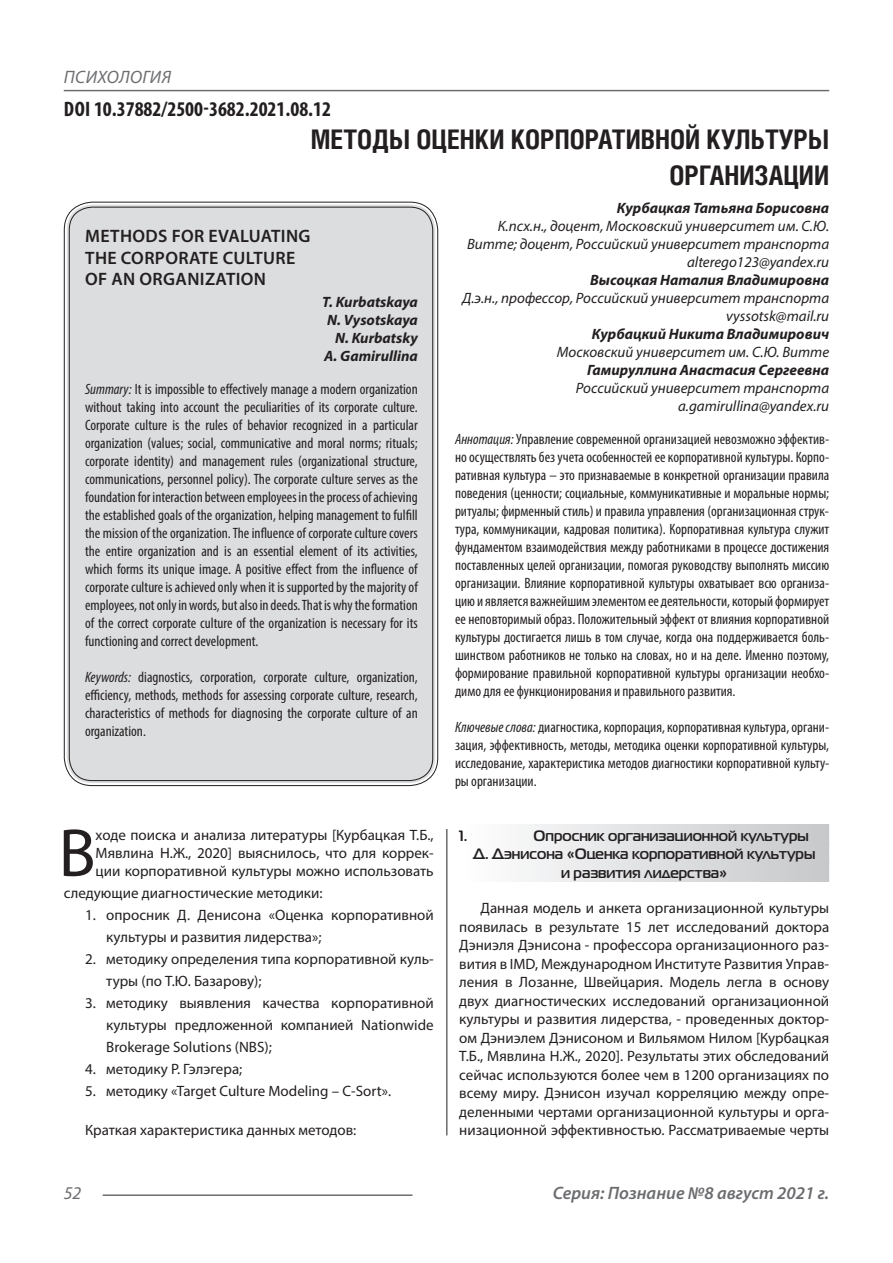
<style>
.page{position:relative;width:893px;height:1263px;background:#fff}
.page>*{position:absolute;margin:0;border:0;box-sizing:border-box;transform-origin:0 0}
.Статья_текст_первый{font:68.4px "Myriad Pro";color:#231f20}
.Статья_название{font:700 27px/36px "Helios Cond C";color:#231f20;text-align:right}
.ДОИ{font:700 condensed 21px "Myriad Pro";color:#231f20}
.Статья_название_англ{font:600 18px/21.6px "Myriad Pro";letter-spacing:.02em;color:#231f20}
.t1{font:italic 600 18px "Myriad Pro";color:#6c6d70}
.t2{font:italic 18px "Myriad Pro";letter-spacing:.02em;color:#6c6d70}
.Статья_аннотация_тек{font:condensed 15px/18px "Myriad Pro";color:#231f20;text-align:justify}
.Статья_аннотация_анг{font:condensed 15px/18px "Myriad Pro";color:#231f20;text-align:justify}
.Статья_текст{font:15px/18.5px "Myriad Pro";color:#231f20}
.Статья_автор_инфо{font:italic 15px/18px "Myriad Pro";color:#231f20;text-align:right}
.Статья_текст_первый-2{font:15px/18px "Myriad Pro";color:#231f20;text-align:justify}
.Статья_автор_инфо-2{font:italic 700 15px "Myriad Pro";color:#231f20}
.Статья_подзаголовок{font:700 15px "Magistral C";color:#231f20}
.Статья_автор_англ{font:italic 700 15px "Myriad Pro";color:#231f20}
.s1{font-style:italic}
</style>
<div class="page">
<hr style="left:446px;top:128px;width:1px;height:1007px;background:#231f20">
<hr style="left:103px;top:1194px;width:309px;height:2px;background:#6c6d70">
<hr style="left:64px;top:90px;width:765px;height:1px;background:#6c6d70">
<div style="left:443px;top:128px;width:10px;height:701px;background:#fff"></div>
<div style="left:67px;top:205px;width:368px;height:578px;background:#dcdddf;border-radius:26px"></div>
<div style="left:459px;top:824px;width:370px;height:21px;background:linear-gradient(to right,#fefeff,#c6c8ca)"></div>
<div style="left:459px;top:842px;width:370px;height:21px;background:linear-gradient(to right,#fefeff,#c6c8ca)"></div>
<div style="left:459px;top:861px;width:370px;height:21px;background:linear-gradient(to right,#fefeff,#c6c8ca)"></div>
<p class="t2" style="left:64px;top:66px;width:109px">ПСИХОЛОГИЯ</p>
<p class="ДОИ" style="left:64px;top:96px;width:269px">DOI 10.37882/2500-3682.2021.08.12</p>
<p class="Статья_название" style="left:311px;top:121px;width:520px">МЕТОДЫ ОЦЕНКИ КОРПОРАТИВНОЙ КУЛЬТУРЫ<br>ОРГАНИЗАЦИИ</p>
<p class="Статья_автор_инфо-2" style="left:617px;top:198px;width:214px">Курбацкая Татьяна Борисовна</p>
<p class="Статья_автор_инфо" style="left:467px;top:217px;width:363px">К.псх.н., доцент, Московский университет им. С.Ю.<br>Витте; доцент, Российский университет транспорта</p>
<p class="Статья_автор_инфо" style="left:687px;top:253px;width:144px">alterego123@yandex.ru</p>
<p class="Статья_автор_инфо-2" style="left:590px;top:270px;width:241px">Высоцкая Наталия Владимировна</p>
<p class="Статья_автор_инфо" style="left:462px;top:289px;width:368px">Д.э.н., профессор, Российский университет транспорта</p>
<p class="Статья_автор_инфо" style="left:726px;top:307px;width:105px">vyssotsk@mail.ru</p>
<p class="Статья_автор_инфо-2" style="left:592px;top:324px;width:239px">Курбацкий Никита Владимирович</p>
<p class="Статья_автор_инфо" style="left:557px;top:343px;width:274px">Московский университет им. С.Ю. Витте</p>
<p class="Статья_автор_инфо-2" style="left:587px;top:360px;width:244px">Гамируллина Анастасия Сергеевна</p>
<p class="Статья_автор_инфо" style="left:576px;top:379px;width:255px">Российский университет транспорта</p>
<p class="Статья_автор_инфо" style="left:678px;top:397px;width:153px">a.gamirullina@yandex.ru</p>
<p class="Статья_аннотация_тек" style="left:455px;top:430px;width:376px"><span class="s1">Аннотация:</span> Управление современной организацией невозможно эффектив&shy;но осуществлять без учета особенностей ее корпоративной культуры. Корпо&shy;ративная культура – это признаваемые в конкретной организации правила поведения (ценности; социальные, коммуникативные и моральные нормы; ритуалы; фирменный стиль) и правила управления (организационная струк&shy;тура, коммуникации, кадровая политика). Корпоративная культура служит фундаментом взаимодействия между работниками в процессе достижения поставленных целей организации, помогая руководству выполнять миссию организации. Влияние корпоративной культуры охватывает всю организа&shy;цию и является важнейшим элементом ее деятельности, который формирует ее неповторимый образ. Положительный эффект от влияния корпоративной культуры достигается лишь в том случае, когда она поддерживается боль&shy;шинством работников не только на словах, но и на деле. Именно поэтому, формирование правильной корпоративной культуры организации необхо&shy;димо для ее функционирования и правильного развития.</p>
<p class="Статья_аннотация_тек" style="left:455px;top:718px;width:376px"><span class="s1">Ключевые слова:</span> диагностика, корпорация, корпоративная культура, органи&shy;зация, эффективность, методы, методика оценки корпоративной культуры, исследование, характеристика методов диагностики корпоративной культу&shy;ры организации.</p>
<p class="Статья_название_англ" style="left:85px;top:225px;width:227px">METHODS FOR EVALUATING<br>THE CORPORATE CULTURE<br>OF AN ORGANIZATION</p>
<p class="Статья_автор_англ" style="left:322px;top:292px;width:97px">T. Kurbatskaya</p>
<p class="Статья_автор_англ" style="left:327px;top:310px;width:92px">N. Vysotskaya</p>
<p class="Статья_автор_англ" style="left:335px;top:328px;width:84px">N. Kurbatsky</p>
<p class="Статья_автор_англ" style="left:324px;top:346px;width:95px">A. Gamirullina</p>
<p class="Статья_аннотация_анг" style="left:85px;top:379px;width:334px"><span class="s1">Summary:</span> It is impossible to effectively manage a modern organization without taking into account the peculiarities of its corporate culture.<br>Corporate culture is the rules of behavior recognized in a particular organization (values; social, communicative and moral norms; rituals; corporate identity) and management rules (organizational structure, communications, personnel policy). The corporate culture serves as the foundation for interaction between employees in the process of achieving the established goals of the organization, helping management to fulfill the mission of the organization. The influence of corporate culture covers the entire organization and is an essential element of its activities, which forms its unique image. A positive effect from the influence of corporate culture is achieved only when it is supported by the majority of employees, not only in words, but also in deeds. That is why the formation of the correct corporate culture of the organization is necessary for its functioning and correct development.</p>
<p class="Статья_аннотация_анг" style="left:85px;top:667px;width:334px"><span class="s1">Keywords:</span> diagnostics, corporation, corporate culture, organization, efficiency, methods, methods for assessing corporate culture, research, characteristics of methods for diagnosing the corporate culture of an organization.</p>
<p class="Статья_текст_первый" style="left:59px;top:811px;width:39px">В</p>
<p class="Статья_текст_первый-2" style="left:96px;top:825px;width:340px">ходе поиска и анализа литературы [Курбацкая Т.Б., Мявлина Н.Ж., 2020] выяснилось, что для коррек&shy;ции корпоративной культуры можно использовать</p>
<p class="Статья_текст_первый-2" style="left:64px;top:884px;width:260px">следующие диагностические методики:</p>
<p class="Статья_текст" style="left:106px;top:904px;width:329px;line-height:22px;text-indent:-21px">1. опросник Д. Денисона «Оценка корпоративной культуры и развития лидерства»;</p>
<p class="Статья_текст" style="left:106px;top:948px;width:329px;line-height:22px;text-indent:-21px">2. методику определения типа корпоративной куль&shy;туры (по Т.Ю. Базарову);</p>
<p class="Статья_текст" style="left:106px;top:992px;width:329px;line-height:22px;text-align:justify;text-indent:-21px">3. методику выявления качества корпоративной культуры предложенной компанией Nationwide Brokerage Solutions (NBS);</p>
<p class="Статья_текст" style="left:85px;top:1060px;width:159px">4. методику Р. Гэлэгера;</p>
<p class="Статья_текст" style="left:85px;top:1082px;width:308px">5. методику «Target Culture Modeling – C-Sort».</p>
<p class="Статья_текст" style="left:85px;top:1121px;width:273px">Краткая характеристика данных методов:</p>
<p class="Статья_подзаголовок" style="left:459px;top:826px;width:10px">1.</p>
<p class="Статья_подзаголовок" style="left:534px;top:826px;width:277px">Опросник организационной культуры</p>
<p class="Статья_подзаголовок" style="left:473px;top:845px;width:343px">Д. Дэнисона «Оценка корпоративной культуры</p>
<p class="Статья_подзаголовок" style="left:561px;top:863px;width:168px">и развития лидерства»</p>
<p class="Статья_текст" style="left:459px;top:899px;width:371px;text-align:justify;text-indent:21px">Данная модель и анкета организационной культуры появилась в результате 15 лет исследований доктора Дэниэля Дэнисона - профессора организационного раз&shy;вития в IMD, Международном Институте Развития Управ&shy;ления в Лозанне, Швейцария. Модель легла в основу двух диагностических исследований организационной культуры и развития лидерства, - проведенных доктор&shy;ом Дэниэлем Дэнисоном и Вильямом Нилом [Курбацкая Т.Б., Мявлина Н.Ж., 2020]. Результаты этих обследований сейчас используются более чем в 1200 организациях по всему миру. Дэнисон изучал корреляцию между опре&shy;деленными чертами организационной культуры и орга&shy;низационной эффективностью. Рассматриваемые черты</p>
<p class="t2" style="left:64px;top:1182px;width:19px">52</p>
<p class="t1" style="left:553px;top:1182px;width:278px">Серия: Познание №8 август 2021 г.</p>
</div>
